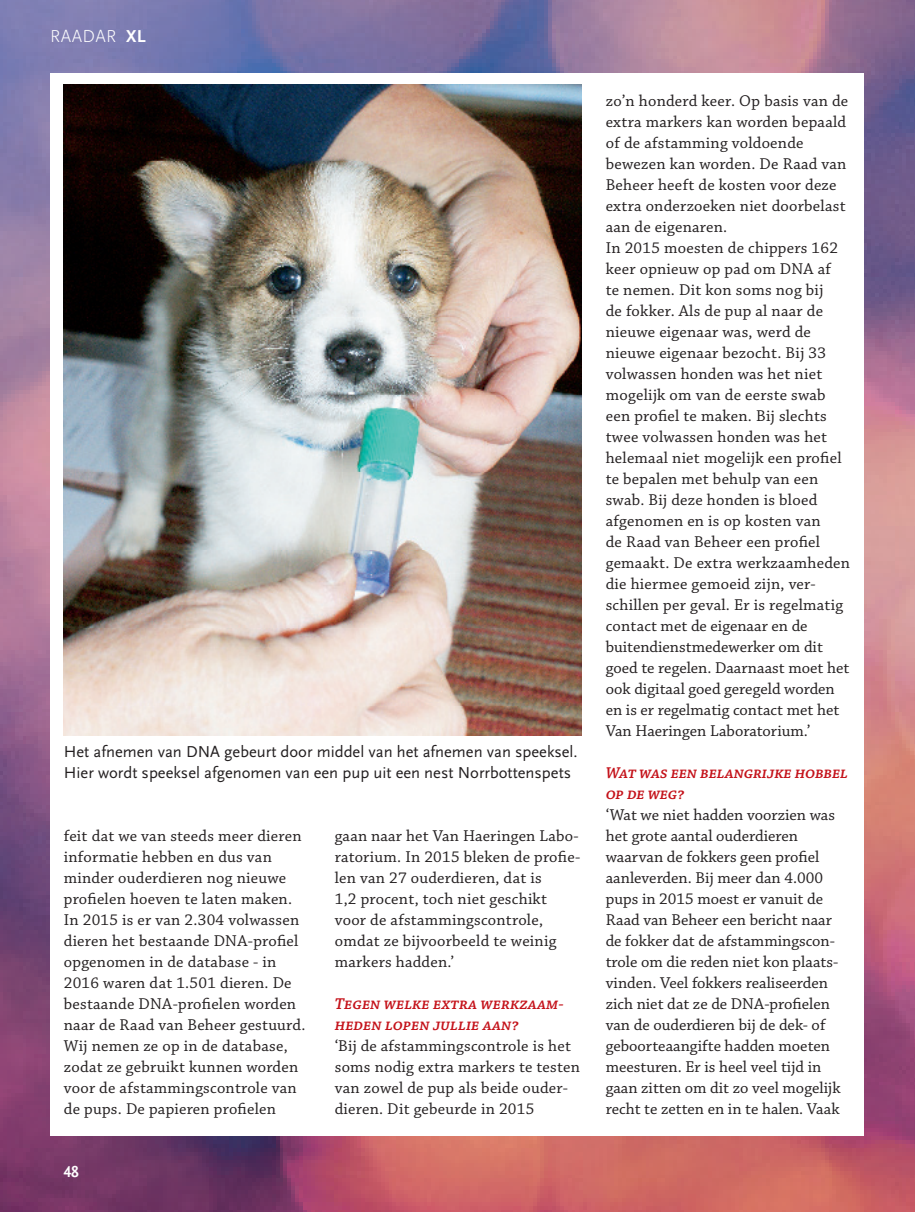
<style>
.page{position:relative;width:915px;height:1212px;background:#fff}
.page>*{position:absolute;margin:0;border:0;box-sizing:border-box;transform-origin:0 0}
.t1{font:300 18px "Scala Sans Pro";letter-spacing:.02em;color:#fff}
.Plt{font:16.5px/21px "Chaparral Pro";letter-spacing:.015em;color:#231f20}
.Bijschrift{font:16.5px/21px "Scala Sans Pro";color:#231f20}
.Vraag_interview{font:italic 600 16.5px/21px "Chaparral Pro";letter-spacing:.01em;color:#c4121a}
.t2{font:700 16.5px "Scala Sans Pro";color:#fff;scale:.95 1}
.s1{font-weight:700}
</style>
<div class="page">
<img style="left:0;top:0;width:914px;height:1212px">
<div style="left:50px;top:73px;width:813px;height:1062px;background:#fff"></div>
<img style="left:64px;top:84px;width:517px;height:651px">
<p class="t1" style="left:50px;top:26px;width:97px">RAADAR <span class="s1">XL</span></p>
<p class="Bijschrift" style="left:64px;top:741px;width:515px">Het afnemen van DNA gebeurt door middel van het afnemen van speeksel.<br>Hier wordt speeksel afgenomen van een pup uit een nest Norrbottenspets</p>
<p class="Plt" style="left:64px;top:825px;width:239px">feit dat we van steeds meer dieren informatie hebben en dus van minder ouderdieren nog nieuwe profielen hoeven te laten maken.</p>
<p class="Plt" style="left:64px;top:909px;width:243px">In 2015 is er van 2.304 volwassen dieren het bestaande DNA-profiel opgenomen in de database - in<br>2016 waren dat 1.501 dieren. De bestaande DNA-profielen worden naar de Raad van Beheer gestuurd.<br>Wij nemen ze op in de database, zodat ze gebruikt kunnen worden voor de afstammingscontrole van de pups. De papieren profielen</p>
<p class="t2" style="left:64px;top:1161px;width:17px">48</p>
<p class="Plt" style="left:334px;top:825px;width:245px">gaan naar het Van Haeringen Labo-</p>
<p class="Plt" style="left:334px;top:846px;width:247px">ratorium. In 2015 bleken de profie&shy;len van 27 ouderdieren, dat is</p>
<p class="Plt" style="left:334px;top:888px;width:223px">1,2 procent, toch niet geschikt voor de afstammingscontrole, omdat ze bijvoorbeeld te weinig markers hadden.’</p>
<p class="Vraag_interview" style="left:334px;top:993px;width:230px">Tegen welke extra werkzaam&shy;heden lopen jullie aan?</p>
<p class="Plt" style="left:334px;top:1035px;width:246px">‘Bij de afstammingscontrole is het soms nodig extra markers te testen van zowel de pup als beide ouder&shy;dieren. Dit gebeurde in 2015</p>
<p class="Plt" style="left:605px;top:90px;width:244px">zo’n honderd keer. Op basis van de extra markers kan worden bepaald of de afstamming voldoende bewezen kan worden. De Raad van<br>Beheer heeft de kosten voor deze extra onderzoeken niet doorbelast aan de eigenaren.</p>
<p class="Plt" style="left:605px;top:237px;width:234px">In 2015 moesten de chippers 162 keer opnieuw op pad om DNA af</p>
<p class="Plt" style="left:605px;top:279px;width:219px">te nemen. Dit kon soms nog bij</p>
<p class="Plt" style="left:605px;top:300px;width:237px">de fokker. Als de pup al naar de nieuwe eigenaar was, werd de nieuwe eigenaar bezocht. Bij 33 volwassen honden was het niet mogelijk om van de eerste swab een profiel te maken. Bij slechts twee volwassen honden was het helemaal niet mogelijk een profiel te bepalen met behulp van een swab. Bij deze honden is bloed afgenomen en is op kosten van</p>
<p class="Plt" style="left:605px;top:531px;width:246px">de Raad van Beheer een profiel gemaakt. De extra werkzaamheden die hiermee gemoeid zijn, ver-</p>
<p class="Plt" style="left:605px;top:594px;width:245px">schillen per geval. Er is regelmatig contact met de eigenaar en de buitendienstmedewerker om dit goed te regelen. Daarnaast moet het ook digitaal goed geregeld worden en is er regelmatig contact met het Van Haeringen Laboratorium.’</p>
<p class="Vraag_interview" style="left:605px;top:762px;width:244px">Wat was een belangrijke hobbel op de weg?</p>
<p class="Plt" style="left:605px;top:804px;width:236px">‘Wat we niet hadden voorzien was het grote aantal ouderdieren waarvan de fokkers geen profiel aanleverden. Bij meer dan 4.000 pups in 2015 moest er vanuit de<br>Raad van Beheer een bericht naar de fokker dat de afstammingscon&shy;trole om die reden niet kon plaats&shy;vinden. Veel fokkers realiseerden zich niet dat ze de DNA-profielen van de ouderdieren bij de dek- of geboorteaangifte hadden moeten meesturen. Er is heel veel tijd in gaan zitten om dit zo veel mogelijk recht te zetten en in te halen. Vaak</p>
</div>
